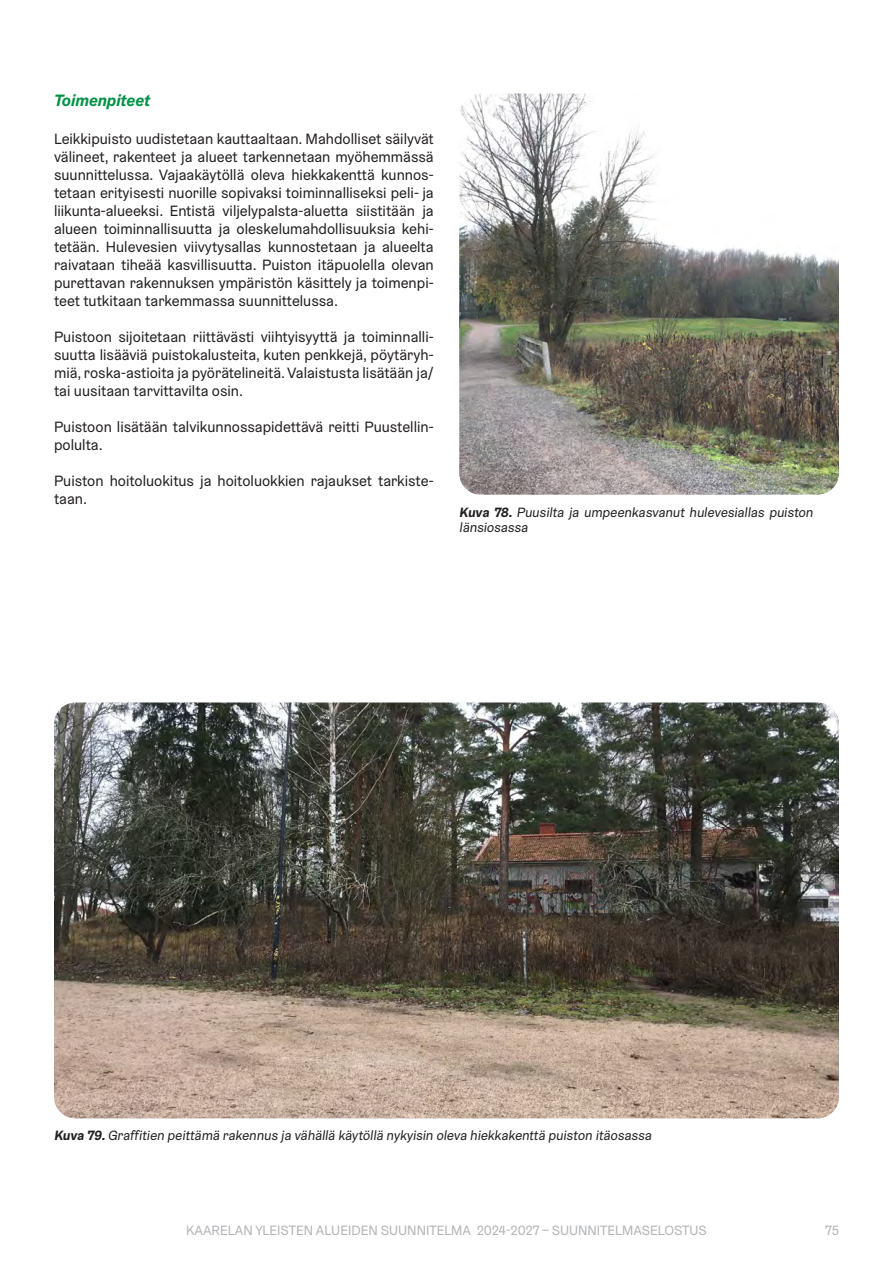
<style>
.page{position:relative;width:893px;height:1263px;background:#fff}
.page>*{position:absolute;margin:0;border:0;box-sizing:border-box;transform-origin:0 0}
.KAARELA_Otsikko4{font:italic 700 16.5px "Graebenbach";color:#039247}
.KAARELA_Leipäteksti{font:15px/18px "Graebenbach";color:#231f20;text-align:justify}
.t1{font:13.5px/15px "Graebenbach";color:#231f20}
.t2{font:13.5px "Graebenbach";color:#b2b4b7}
.s1{font-weight:700}
</style>
<div class="page">
<img style="left:459px;top:94px;width:380px;height:401px">
<img style="left:54px;top:702px;width:785px;height:416px">
<h4 class="KAARELA_Otsikko4" style="left:54px;top:89px;width:98px">Toimenpiteet</h4>
<p class="KAARELA_Leipäteksti" style="left:54px;top:130px;width:381px">Leikkipuisto uudistetaan kauttaaltaan. Mahdolliset säilyvät välineet, rakenteet ja alueet tarkennetaan myöhemmässä suunnittelussa. Vajaakäytöllä oleva hiekkakenttä kunnos&shy;tetaan erityisesti nuorille sopivaksi toiminnalliseksi peli- ja liikunta-alueeksi. Entistä viljelypalsta-aluetta siistitään ja alueen toiminnallisuutta ja oleskelumahdollisuuksia kehi&shy;tetään. Hulevesien viivytysallas kunnostetaan ja alueelta raivataan tiheää kasvillisuutta. Puiston itäpuolella olevan purettavan rakennuksen ympäristön käsittely ja toimenpi&shy;teet tutkitaan tarkemmassa suunnittelussa.</p>
<p class="KAARELA_Leipäteksti" style="left:54px;top:328px;width:381px">Puistoon sijoitetaan riittävästi viihtyisyyttä ja toiminnalli&shy;suutta lisääviä puistokalusteita, kuten penkkejä, pöytäryh&shy;miä, roska-astioita ja pyörätelineitä. Valaistusta lisätään ja/ tai uusitaan tarvittavilta osin.</p>
<p class="KAARELA_Leipäteksti" style="left:54px;top:418px;width:381px">Puistoon lisätään talvikunnossapidettävä reitti Puustellin&shy;polulta.</p>
<p class="KAARELA_Leipäteksti" style="left:54px;top:472px;width:381px">Puiston hoitoluokitus ja hoitoluokkien rajaukset tarkiste&shy;taan.</p>
<p class="t1" style="left:459px;top:504px;width:358px"><span class="s1">Kuva 78.</span> Puusilta ja umpeenkasvanut hulevesiallas puiston länsiosassa</p>
<p class="t1" style="left:54px;top:1128px;width:601px"><span class="s1">Kuva 79.</span>Graffitien peittämä rakennus ja vähällä käytöllä nykyisin oleva hiekkakenttä puiston itäosassa</p>
<p class="t2" style="left:186px;top:1221px;width:522px">KAARELAN YLEISTEN ALUEIDEN SUUNNITELMA 2024-2027 – SUUNNITELMASELOSTUS</p>
<p class="t2" style="left:825px;top:1221px;width:15px">75</p>
</div>
